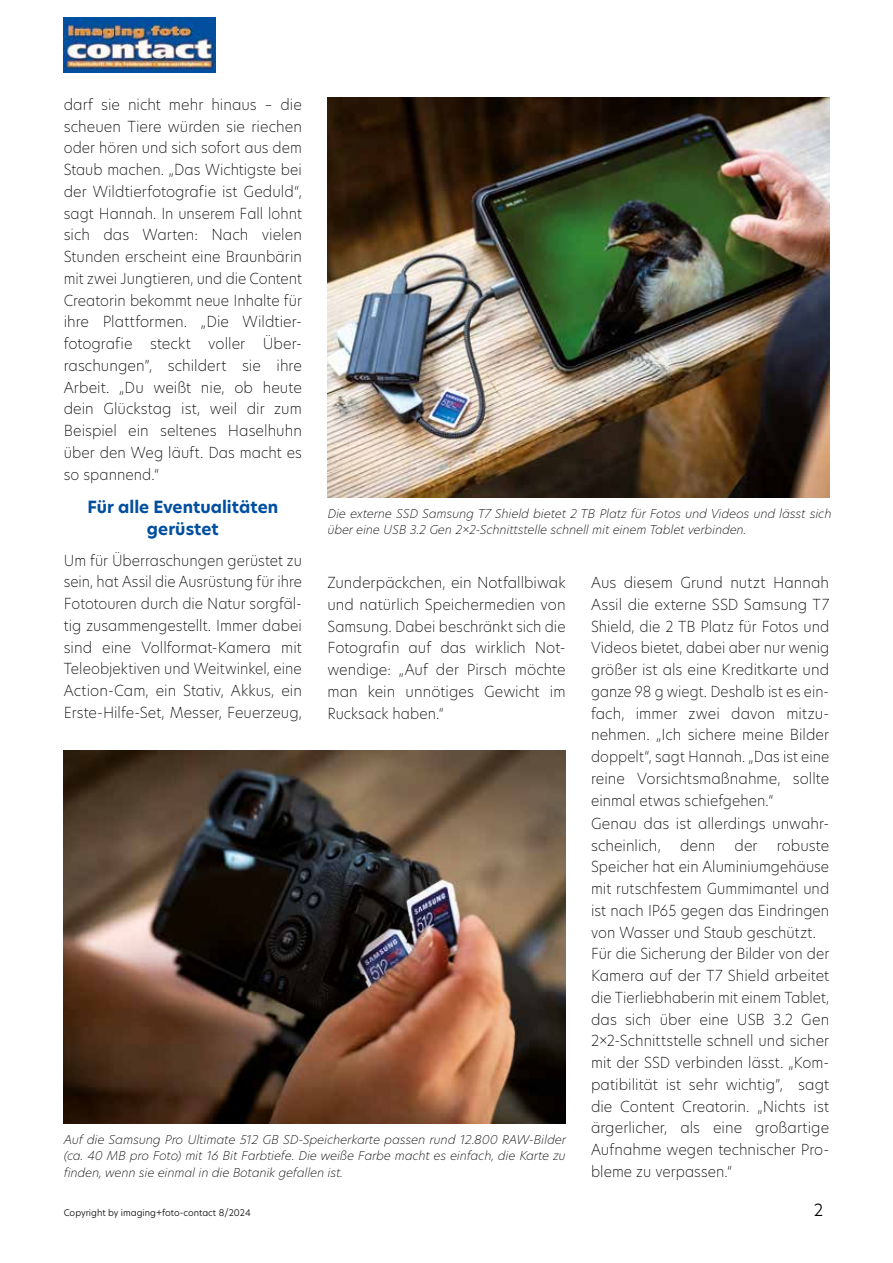
<style>
.page{position:relative;width:893px;height:1263px;background:#fff}
.page>*{position:absolute;margin:0;border:0;box-sizing:border-box;transform-origin:0 0}
.t1{font:700 16.5px/22.5px "New Hero";color:#004f9f;text-align:center}
.t2{font:300 16.5px "New Hero";color:#000}
.t3{font:200 15px/21.8px "New Hero";letter-spacing:.005em;color:#000}
.t4{font:200 15px/21.8px "New Hero";letter-spacing:.005em;color:#000;text-align:justify;scale:.95 1}
.t5{font:italic 200 12px/16.5px "New Hero";letter-spacing:-.01em;color:#000}
.t6{font:300 9px "New Hero";color:#000}
</style>
<div class="page">
<img style="left:327px;top:98px;width:502px;height:399px">
<img style="left:64px;top:750px;width:502px;height:374px">
<img style="left:64px;top:17px;width:152px;height:56px">
<p class="t3" style="left:64px;top:93px;width:240px">darf sie nicht mehr hinaus – die scheuen Tiere würden sie riechen oder hören und sich sofort aus dem<br>Staub machen. „Das Wichtigste bei der Wildtierfotografie ist Geduld“, sagt Hannah. In unserem Fall lohnt sich das Warten: Nach vielen<br>Stunden erscheint eine Braunbärin mit zwei Jungtieren, und die Content<br>Creatorin bekommt neue Inhalte für ihre Plattformen. „Die Wildtier&shy;fotografie steckt voller Über&shy;raschungen”, schildert sie ihre<br>Arbeit. „Du weißt nie, ob heute dein Glückstag ist, weil dir zum<br>Beispiel ein seltenes Haselhuhn über den Weg läuft. Das macht es so spannend.“</p>
<p class="t1" style="left:87px;top:495px;width:192px">Für alle Eventualitäten gerüstet</p>
<p class="t4" style="left:64px;top:549px;width:252px">Um für Überraschungen gerüstet zu sein, hat Assil die Ausrüstung für ihre Fototouren durch die Natur sorgfäl&shy;tig zusammengestellt. Immer dabei sind eine Vollformat-Kamera mit Teleobjektiven und Weitwinkel, eine Action-Cam, ein Stativ, Akkus, ein Erste-Hilfe-Set, Messer, Feuerzeug,</p>
<p class="t5" style="left:327px;top:505px;width:506px">Die externe SSD Samsung T7 Shield bietet 2 TB Platz für Fotos und Videos und lässt sich über eine USB 3.2 Gen 2×2-Schnittstelle schnell mit einem Tablet verbinden.</p>
<p class="t3" style="left:327px;top:571px;width:240px">Zunderpäckchen, ein Notfallbiwak und natürlich Speichermedien von<br>Samsung. Dabei beschränkt sich die<br>Fotografin auf das wirklich Not&shy;wendige: „Auf der Pirsch möchte man kein unnötiges Gewicht im<br>Rucksack haben.“</p>
<p class="t3" style="left:591px;top:571px;width:240px">Aus diesem Grund nutzt Hannah<br>Assil die externe SSD Samsung T7<br>Shield, die 2 TB Platz für Fotos und<br>Videos bietet, dabei aber nur wenig größer ist als eine Kreditkarte und ganze 98 g wiegt. Deshalb ist es ein&shy;fach, immer zwei davon mitzu&shy;nehmen. „Ich sichere meine Bilder doppelt“, sagt Hannah. „Das ist eine reine Vorsichtsmaßnahme, sollte einmal etwas schiefgehen.“<br>Genau das ist allerdings unwahr&shy;scheinlich,</p>
<p class="t3" style="left:591px;top:834px;width:240px;text-indent:186px">robuste<br>Speicher hat ein Aluminiumgehäuse mit rutschfestem Gummimantel und ist nach IP65 gegen das Eindringen von Wasser und Staub geschützt.<br>Für die Sicherung der Bilder von der<br>Kamera auf der T7 Shield arbeitet die Tierliebhaberin mit einem Tablet, das sich über eine USB 3.2 Gen<br>2×2-Schnittstelle schnell und sicher mit der SSD verbinden lässt. „Kom&shy;patibilität ist sehr wichtig”, sagt die Content Creatorin. „Nichts ist ärgerlicher, als eine großartige<br>Aufnahme wegen technischer Pro&shy;bleme zu verpassen.“</p>
<p class="t3" style="left:680px;top:834px;width:37px">denn</p>
<p class="t3" style="left:735px;top:834px;width:25px">der</p>
<p class="t5" style="left:64px;top:1131px;width:504px;text-align:justify">Auf die Samsung Pro Ultimate 512 GB SD-Speicherkarte passen rund 12.800 RAW-Bilder (ca. 40 MB pro Foto) mit 16 Bit Farbtiefe. Die weiße Farbe macht es einfach, die Karte zu finden, wenn sie einmal in die Botanik gefallen ist.</p>
<p class="t6" style="left:64px;top:1206px;width:189px">Copyright by imaging+foto-contact 8/2024</p>
<p class="t2" style="left:814px;top:1199px;width:11px">2</p>
</div>
